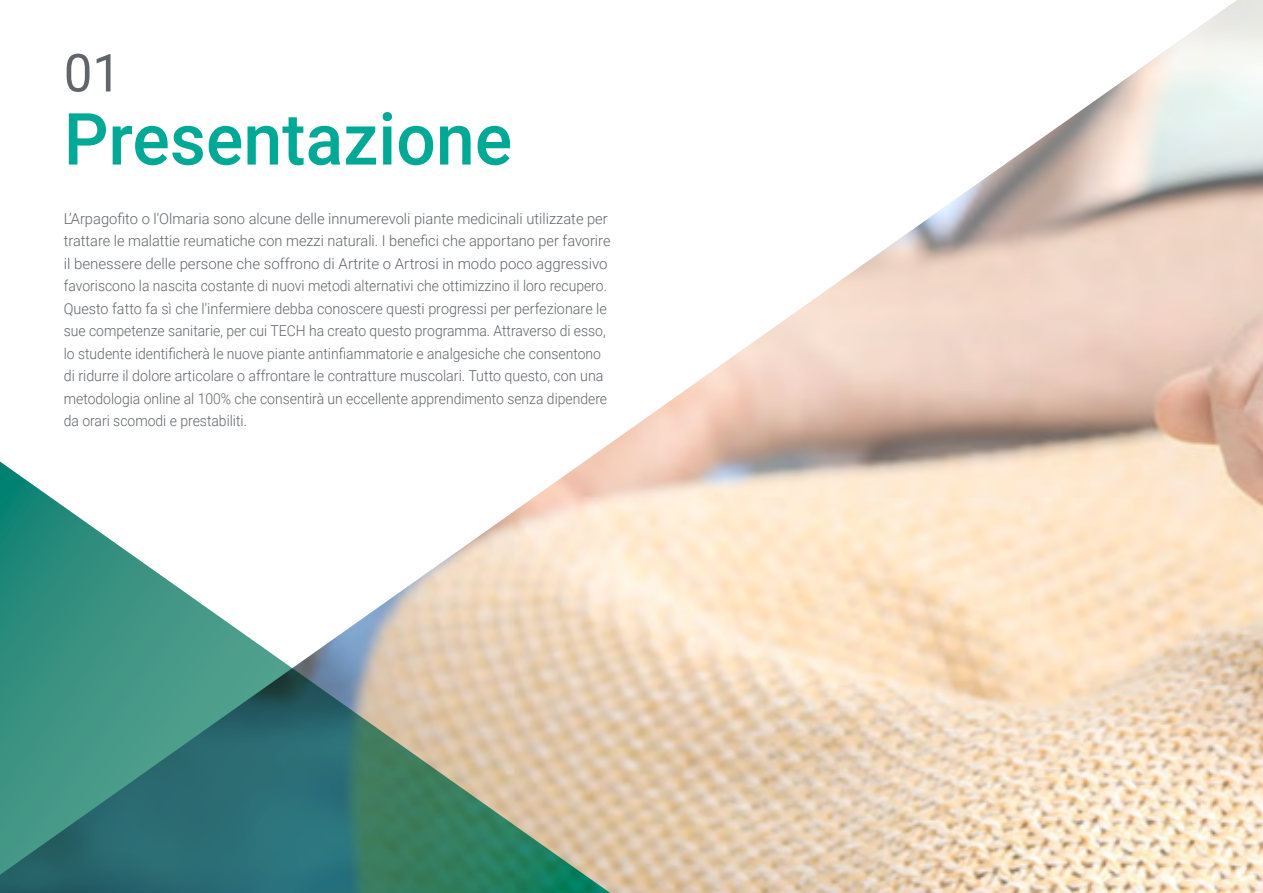
<style>
.page{position:relative;width:1263px;height:893px;background:#fff}
.page>*{position:absolute;margin:0;border:0;box-sizing:border-box;transform-origin:0 0}
.t1{font:500 72px "Roboto";color:#00a996}
.t2{font:52.5px "Roboto";color:#61646a}
.t3{font:300 15px/22.5px "Roboto";color:#61646a}
</style>
<div class="page">
<img style="left:607px;top:0;width:656px;height:893px">
<svg style="left:0;top:446px;width:640px;height:447px"></svg>
<h2 class="t2" style="left:64px;top:36px;width:59px">01</h2>
<h1 class="t1" style="left:64px;top:89px;width:450px">Presentazione</h1>
<p class="t3" style="left:64px;top:207px;width:548px">L’Arpagofito o l'Olmaria sono alcune delle innumerevoli piante medicinali utilizzate per trattare le malattie reumatiche con mezzi naturali. I benefici che apportano per favorire il benessere delle persone che soffrono di Artrite o Artrosi in modo poco aggressivo favoriscono la nascita costante di nuovi metodi alternativi che ottimizzino il loro recupero.<br>Questo fatto fa sì che l'infermiere debba conoscere questi progressi per perfezionare le sue competenze sanitarie, per cui TECH ha creato questo programma. Attraverso di esso, lo studente identificherà le nuove piante antinfiammatorie e analgesiche che consentono di ridurre il dolore articolare o affrontare le contratture muscolari. Tutto questo, con una metodologia online al 100% che consentirà un eccellente apprendimento senza dipendere da orari scomodi e prestabiliti.</p>
</div>
